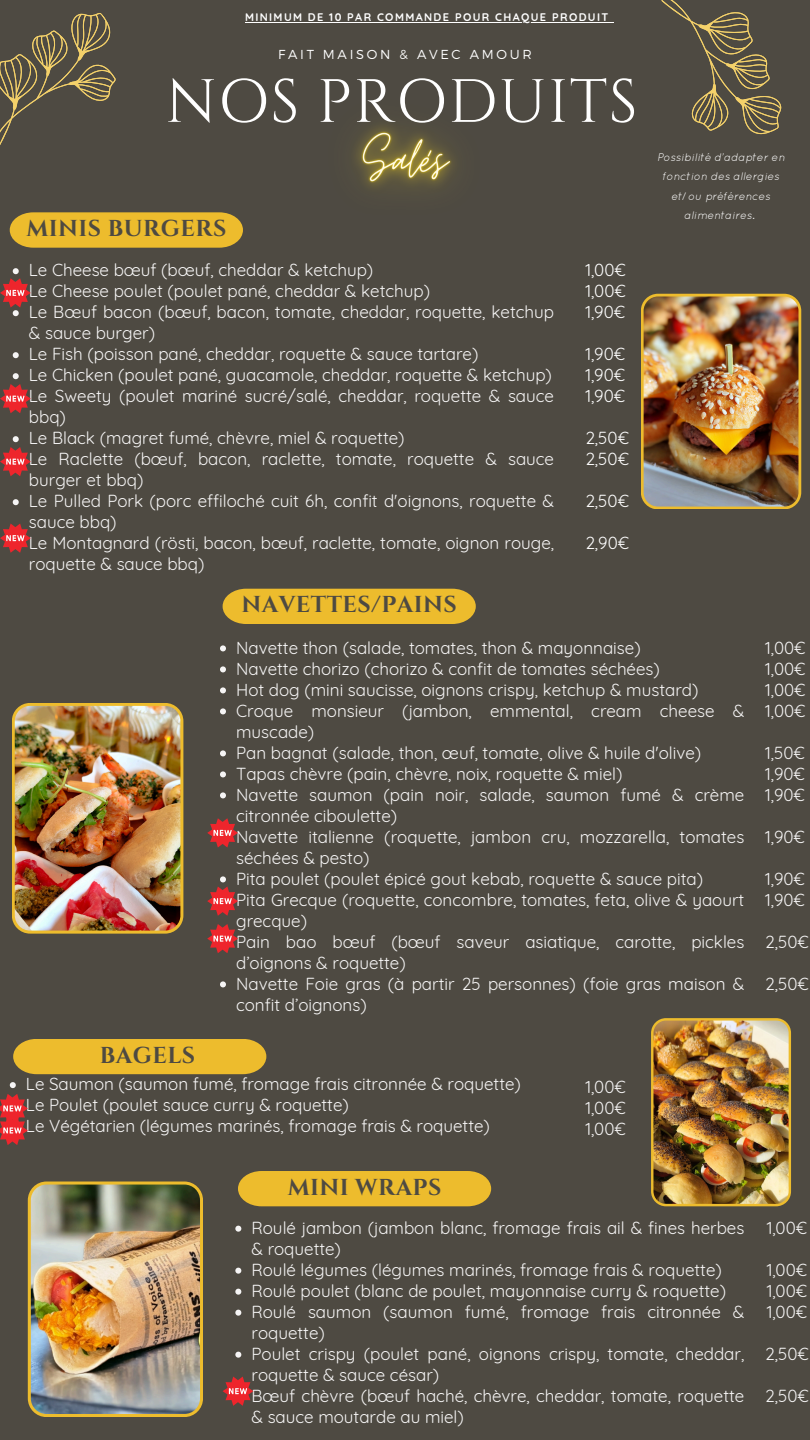
<style>
.page{position:relative;width:810px;height:1440px;background:#4e4a42}
.page>*{position:absolute;margin:0;border:0;box-sizing:border-box;transform-origin:0 0}
.t1{font:61px "Cinzel";letter-spacing:.02em;color:#fff}
.t2{font:700 23px "Cinzel";letter-spacing:.02em;color:#4e4a42}
.t3{font:17px/21px "Quicksand";color:#f6f5f5}
.t4{font:17px/21px "Quicksand";color:#fff;text-align:justify}
.t5{font:300 13px "Montserrat";letter-spacing:.21em;color:#fff}
.t6{font:italic 11px/19.5px "Quicksand";color:#fff;text-align:center}
.t7{font:700 11px "Quicksand";letter-spacing:.125em;color:#fff}
</style>
<div class="page">
<svg style="left:220px;top:645px;width:6px;height:6px"></svg>
<svg style="left:220px;top:666px;width:6px;height:6px"></svg>
<svg style="left:220px;top:687px;width:6px;height:6px"></svg>
<svg style="left:220px;top:708px;width:6px;height:6px"></svg>
<svg style="left:220px;top:750px;width:6px;height:6px"></svg>
<svg style="left:220px;top:771px;width:6px;height:6px"></svg>
<svg style="left:220px;top:792px;width:6px;height:6px"></svg>
<svg style="left:220px;top:981px;width:6px;height:6px"></svg>
<svg style="left:13px;top:352px;width:6px;height:6px"></svg>
<svg style="left:13px;top:499px;width:6px;height:6px"></svg>
<svg style="left:0;top:268px;width:31px;height:48px"></svg>
<svg style="left:10px;top:1082px;width:6px;height:6px"></svg>
<svg style="left:235px;top:1226px;width:6px;height:6px"></svg>
<svg style="left:235px;top:1268px;width:6px;height:6px"></svg>
<svg style="left:235px;top:1289px;width:6px;height:6px"></svg>
<svg style="left:235px;top:1310px;width:6px;height:6px"></svg>
<svg style="left:235px;top:1352px;width:6px;height:6px"></svg>
<svg style="left:0;top:373px;width:31px;height:40px"></svg>
<svg style="left:0;top:524px;width:31px;height:29px"></svg>
<svg style="left:207px;top:818px;width:31px;height:30px"></svg>
<svg style="left:207px;top:876px;width:31px;height:40px"></svg>
<svg style="left:207px;top:924px;width:31px;height:29px"></svg>
<svg style="left:223px;top:1377px;width:30px;height:29px"></svg>
<svg style="left:0;top:436px;width:31px;height:40px"></svg>
<svg style="left:0;top:1094px;width:28px;height:51px"></svg>
<hr style="left:245px;top:22px;width:365px;height:1px;background:#fff">
<img style="left:354px;top:125px;width:101px;height:64px">
<svg style="left:0;top:13px;width:116px;height:132px"></svg>
<svg style="left:661px;top:0;width:121px;height:135px"></svg>
<svg style="left:10px;top:212px;width:233px;height:36px;background:#e3b52e"></svg>
<div style="left:223px;top:589px;width:253px;height:35px;background:#edbc2d"></div>
<div style="left:13px;top:1039px;width:253px;height:35px;background:#edbc2d"></div>
<div style="left:238px;top:1171px;width:253px;height:35px;background:#edbc2d"></div>
<img style="left:641px;top:294px;width:160px;height:215px">
<img style="left:12px;top:703px;width:171px;height:230px">
<img style="left:651px;top:1018px;width:140px;height:188px">
<img style="left:28px;top:1182px;width:175px;height:235px">
<h4 class="t7" style="left:245px;top:10px;width:365px">MINIMUM DE 10 PAR COMMANDE POUR CHAQUE PRODUIT</h4>
<h4 class="t5" style="left:278px;top:46px;width:255px">FAIT MAISON &amp; AVEC AMOUR</h4>
<h4 class="t1" style="left:165px;top:63px;width:474px">NOS PRODUITS</h4>
<h3 class="t2" style="left:26px;top:213px;width:201px">MINIS BURGERS</h3>
<p class="t3" style="left:29px;top:260px;width:346px">Le Cheese bœuf (bœuf, cheddar &amp; ketchup)</p>
<p class="t3" style="left:29px;top:281px;width:403px">Le Cheese poulet (poulet pané, cheddar &amp; ketchup)</p>
<p class="t3" style="left:29px;top:302px;width:527px">Le Bœuf bacon (bœuf, bacon, tomate, cheddar, roquette, ketchup &amp; sauce burger)</p>
<p class="t3" style="left:29px;top:344px;width:451px">Le Fish (poisson pané, cheddar, roquette &amp; sauce tartare)</p>
<p class="t3" style="left:29px;top:365px;width:525px">Le Chicken (poulet pané, guacamole, cheddar, roquette &amp; ketchup)</p>
<p class="t3" style="left:29px;top:386px;width:527px">Le Sweety (poulet mariné sucré/salé, cheddar, roquette &amp; sauce bbq)</p>
<p class="t3" style="left:29px;top:428px;width:377px">Le Black (magret fumé, chèvre, miel &amp; roquette)</p>
<p class="t3" style="left:29px;top:449px;width:527px">Le Raclette (bœuf, bacon, raclette, tomate, roquette &amp; sauce burger et bbq)</p>
<p class="t3" style="left:29px;top:491px;width:527px">Le Pulled Pork (porc effiloché cuit 6h, confit d'oignons, roquette &amp; sauce bbq)</p>
<p class="t3" style="left:29px;top:533px;width:527px">Le Montagnard (rösti, bacon, bœuf, raclette, tomate, oignon rouge, roquette &amp; sauce bbq)</p>
<p class="t2" style="left:242px;top:590px;width:217px">NAVETTES/PAINS</p>
<p class="t4" style="left:585px;top:259px;width:42px">1,00€ 1,00€ 1,90€</p>
<p class="t4" style="left:585px;top:343px;width:41px">1,90€ 1,90€ 1,90€</p>
<p class="t4" style="left:585px;top:427px;width:45px">2,50€<br>2,50€</p>
<p class="t4" style="left:585px;top:490px;width:45px">2,50€</p>
<p class="t4" style="left:585px;top:532px;width:45px">2,90€</p>
<p class="t6" style="left:657px;top:147px;width:130px">Possibilité d’adapter en fonction des allergies et/ou préférences alimentaires.</p>
<p class="t2" style="left:100px;top:1040px;width:97px">BAGELS</p>
<p class="t3" style="left:236px;top:637px;width:406px">Navette thon (salade, tomates, thon &amp; mayonnaise)</p>
<p class="t3" style="left:236px;top:658px;width:425px">Navette chorizo (chorizo &amp; confit de tomates séchées)</p>
<h6 class="t3" style="left:236px;top:679px;width:464px">Hot dog (mini saucisse, oignons crispy, ketchup &amp; mustard)</h6>
<h5 class="t3" style="left:236px;top:700px;width:510px">Croque monsieur (jambon, emmental, cream cheese &amp; muscade)</h5>
<h1 class="t3" style="left:236px;top:742px;width:467px">Pan bagnat (salade, thon, œuf, tomate, olive &amp; huile d'olive)</h1>
<p class="t3" style="left:236px;top:763px;width:388px">Tapas chèvre (pain, chèvre, noix, roquette &amp; miel)</p>
<h3 class="t3" style="left:236px;top:784px;width:510px">Navette saumon (pain noir, salade, saumon fumé &amp; crème citronnée ciboulette)</h3>
<h4 class="t3" style="left:236px;top:826px;width:510px">Navette italienne (roquette, jambon cru, mozzarella, tomates séchées &amp; pesto)</h4>
<h4 class="t3" style="left:236px;top:868px;width:468px">Pita poulet (poulet épicé gout kebab, roquette &amp; sauce pita)</h4>
<h4 class="t3" style="left:236px;top:889px;width:510px">Pita Grecque (roquette, concombre, tomates, feta, olive &amp; yaourt grecque)</h4>
<h4 class="t3" style="left:236px;top:931px;width:510px">Pain bao bœuf (bœuf saveur asiatique, carotte, pickles d’oignons &amp; roquette)</h4>
<h4 class="t3" style="left:236px;top:973px;width:510px">Navette Foie gras (à partir 25 personnes) (foie gras maison &amp; confit d’oignons)</h4>
<p class="t3" style="left:26px;top:1073px;width:496px">Le Saumon (saumon fumé, fromage frais citronnée &amp; roquette)</p>
<p class="t3" style="left:26px;top:1094px;width:324px">Le Poulet (poulet sauce curry &amp; roquette)</p>
<p class="t3" style="left:26px;top:1115px;width:465px">Le Végétarien (légumes marinés, fromage frais &amp; roquette)</p>
<p class="t2" style="left:288px;top:1172px;width:155px">MINI WRAPS</p>
<p class="t3" style="left:585px;top:1077px;width:42px;text-align:justify">1,00€ 1,00€ 1,00€</p>
<p class="t3" style="left:252px;top:1217px;width:494px">Roulé jambon (jambon blanc, fromage frais ail &amp; fines herbes &amp; roquette)</p>
<h3 class="t3" style="left:252px;top:1259px;width:472px">Roulé légumes (légumes marinés, fromage frais &amp; roquette)</h3>
<p class="t3" style="left:252px;top:1280px;width:476px">Roulé poulet (blanc de poulet, mayonnaise curry &amp; roquette)</p>
<h4 class="t3" style="left:252px;top:1301px;width:494px">Roulé saumon (saumon fumé, fromage frais citronnée &amp; roquette)</h4>
<h4 class="t3" style="left:252px;top:1343px;width:494px">Poulet crispy (poulet pané, oignons crispy, tomate, cheddar, roquette &amp; sauce césar)</h4>
<h4 class="t3" style="left:252px;top:1385px;width:494px">Bœuf chèvre (bœuf haché, chèvre, cheddar, tomate, roquette &amp; sauce moutarde au miel)</h4>
<p class="t3" style="left:765px;top:637px;width:42px;text-align:justify">1,00€ 1,00€ 1,00€ 1,00€</p>
<p class="t3" style="left:765px;top:742px;width:41px;text-align:justify">1,50€ 1,90€ 1,90€</p>
<p class="t3" style="left:765px;top:826px;width:41px">1,90€</p>
<p class="t3" style="left:765px;top:868px;width:41px">1,90€<br>1,90€</p>
<p class="t3" style="left:765px;top:931px;width:45px">2,50€</p>
<p class="t3" style="left:765px;top:973px;width:45px">2,50€</p>
<p class="t3" style="left:767px;top:1217px;width:42px">1,00€</p>
<p class="t3" style="left:767px;top:1259px;width:42px">1,00€<br>1,00€</p>
<p class="t3" style="left:767px;top:1301px;width:42px">1,00€</p>
<p class="t3" style="left:765px;top:1343px;width:45px">2,50€</p>
<p class="t3" style="left:765px;top:1385px;width:45px">2,50€</p>
</div>
